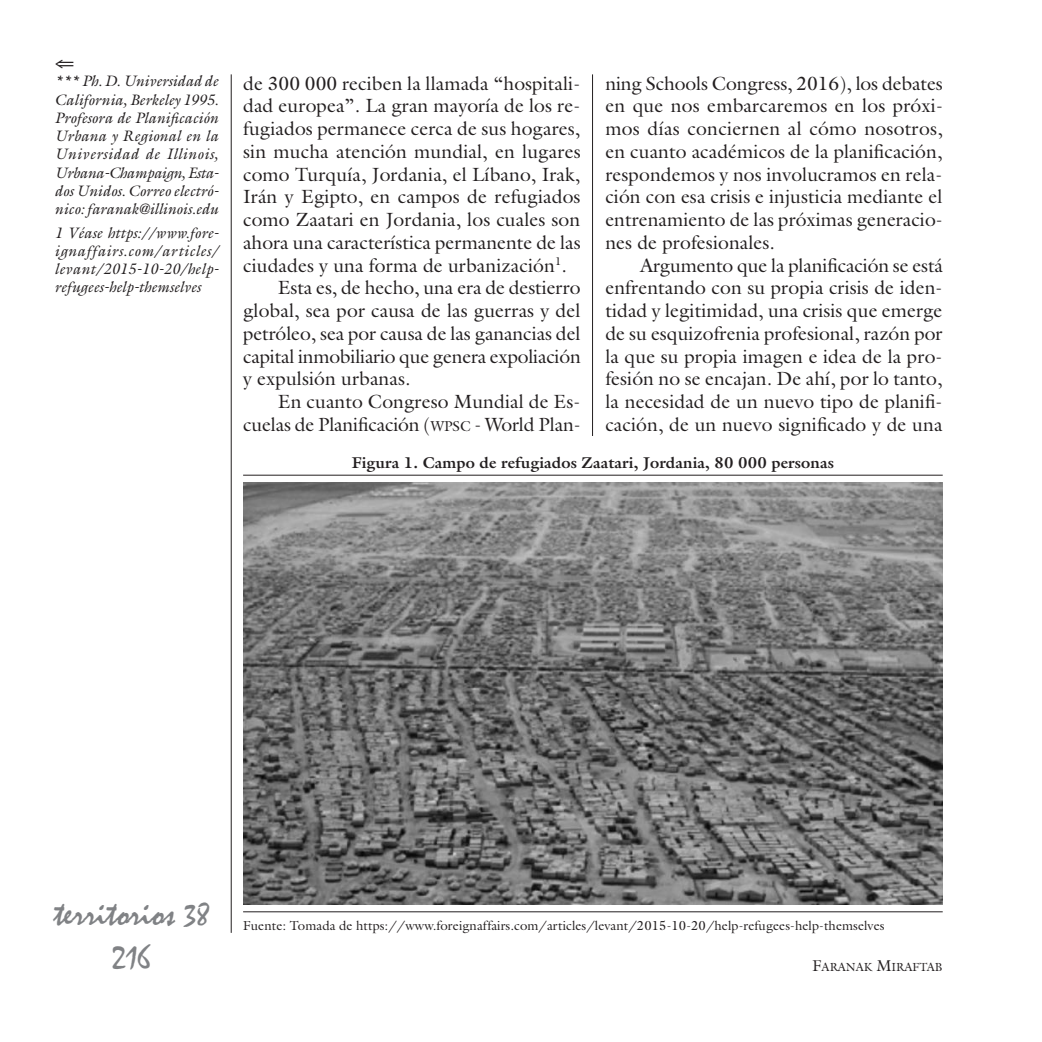
<style>
.page{position:relative;width:1042px;height:1042px;background:#fff}
.page>*{position:absolute;margin:0;border:0;box-sizing:border-box;transform-origin:0 0}
.t1{font:37.62px "Mistral";letter-spacing:-.01em;color:#808285}
.t2{font:33.25px "Mistral";color:#808285}
.t3{font:19.25px/22.8px "Galliard";letter-spacing:.005em;color:#231f20;text-align:justify}
.t4{font:700 15.75px "Galliard";letter-spacing:.005em;color:#231f20}
.t5{font:italic 15.22px/18.2px "Galliard";color:#231f20;text-align:justify}
.t6{font:13.12px "Galliard";letter-spacing:.005em;color:#231f20}
.t7{font:11.9px "Galliard";color:#231f20}
.s1{font-size:14.35px}
.s2{font-size:31.5px}
.s3{font-size:15.75px}
</style>
<div class="page">
<hr style="left:231px;top:74px;width:1px;height:859px;background:#231f20">
<hr style="left:592px;top:74px;width:1px;height:859px;background:#231f20">
<hr style="left:243px;top:475px;width:700px;height:1px;background:#231f20">
<hr style="left:243px;top:911px;width:700px;height:1px;background:#231f20">
<img style="left:243px;top:483px;width:700px;height:421px">
<p class="t5" style="left:55px;top:72px;width:166px">*** Ph. D. Universidad de California, Berkeley 1995.<br>Profesora de Planificación Urbana y Regional en la Universidad de Illinois, Urbana-Champaign, Esta&shy;dos Unidos. Correo electró&shy;nico: faranak@illinois.edu</p>
<p class="t5" style="left:55px;top:223px;width:166px">1 Véase https://www.fore&shy;ignaffairs.com/articles/ levant/2015-10-20/help&shy;refugees-help-themselves</p>
<p class="t3" style="left:243px;top:71px;width:339px">de 300 000 reciben la llamada “hospitali-</p>
<p class="t3" style="left:243px;top:94px;width:339px">dad europea”. La gran mayoría de los re-</p>
<p class="t3" style="left:243px;top:117px;width:339px">fugiados permanece cerca de sus hogares,</p>
<p class="t3" style="left:243px;top:140px;width:339px">sin mucha atención mundial, en lugares</p>
<p class="t3" style="left:243px;top:162px;width:339px">como Turquía, Jordania, el Líbano, Irak,</p>
<p class="t3" style="left:243px;top:185px;width:339px">Irán y Egipto, en campos de refugiados</p>
<p class="t3" style="left:243px;top:208px;width:339px">como Zaatari en Jordania, los cuales son</p>
<p class="t3" style="left:243px;top:231px;width:339px">ahora una característica permanente de las</p>
<p class="t3" style="left:243px;top:253px;width:325px">ciudades y una forma de urbanización<sup>1</sup>.</p>
<p class="t3" style="left:278px;top:276px;width:304px">Esta es, de hecho, una era de destierro</p>
<p class="t3" style="left:243px;top:299px;width:339px">global, sea por causa de las guerras y del</p>
<p class="t3" style="left:243px;top:322px;width:339px">petróleo, sea por causa de las ganancias del</p>
<p class="t3" style="left:243px;top:344px;width:339px">capital inmobiliario que genera expoliación</p>
<p class="t3" style="left:243px;top:367px;width:169px">y expulsión urbanas.</p>
<p class="t3" style="left:278px;top:390px;width:304px">En cuanto Congreso Mundial de Es-</p>
<p class="t3" style="left:243px;top:413px;width:339px">cuelas de Planificación (<span class="s1">WPSC</span> - World Plan-</p>
<p class="t3" style="left:605px;top:71px;width:339px">ning Schools Congress, 2016), los debates en que nos embarcaremos en los próxi&shy;mos días conciernen al cómo nosotros, en cuanto académicos de la planificación, respondemos y nos involucramos en rela&shy;ción con esa crisis e injusticia mediante el entrenamiento de las próximas generacio&shy;nes de profesionales.</p>
<p class="t3" style="left:605px;top:253px;width:339px;text-indent:35px">Argumento que la planificación se está enfrentando con su propia crisis de iden&shy;tidad y legitimidad, una crisis que emerge de su esquizofrenia profesional, razón por la que su propia imagen e idea de la pro&shy;fesión no se encajan. De ahí, por lo tanto, la necesidad de un nuevo tipo de planifi&shy;cación, de un nuevo significado y de una</p>
<p class="t4" style="left:352px;top:452px;width:484px">Figura 1. Campo de refugiados Zaatari, Jordania, 80 000 personas</p>
<h1 class="t1" style="left:54px;top:892px;width:158px">territorios <span class="s2">38</span></h1>
<h2 class="t2" style="left:113px;top:938px;width:40px">216</h2>
<p class="t6" style="left:243px;top:917px;width:643px">Fuente: Tomada de https://www.foreignaffairs.com/articles/levant/2015-10-20/help-refugees-help-themselves</p>
<p class="t7" style="left:812px;top:959px;width:132px"><span class="s3">F</span>ARANAK <span class="s3">M</span>IRAFTAB</p>
</div>
